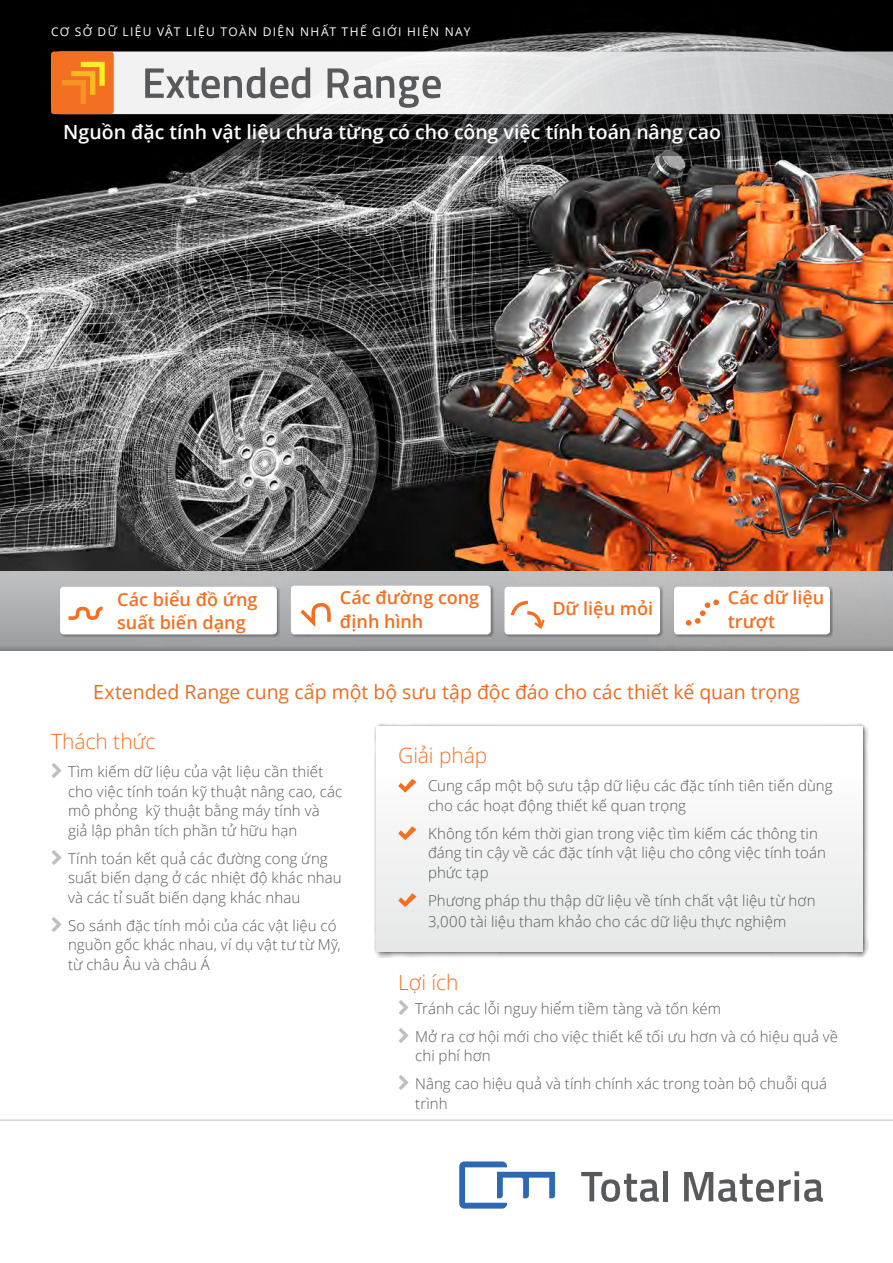
<style>
.page{position:relative;width:893px;height:1263px;background:#fff}
.page>*{position:absolute;margin:0;border:0;box-sizing:border-box;transform-origin:0 0}
.t1{font:300 21px "Open Sans";letter-spacing:-.005em;color:#f36f22}
.t2{font:19.5px "Open Sans";letter-spacing:-.005em;color:#ea6c21}
.t3{font:600 19.5px "Open Sans";letter-spacing:-.005em;color:#fff}
.t4{font:600 18.15px/23.2px "Open Sans";color:#f36f22}
.t5{font:300 15px/19.5px "Open Sans";letter-spacing:.005em;color:#58595b}
.t6{font:12px "Open Sans";letter-spacing:.115em;color:#fff}
</style>
<div class="page">
<img style="left:0;top:0;width:893px;height:572px">
<div style="left:374px;top:723px;width:494px;height:234px;background:#000;opacity:.75"></div>
<div style="left:377px;top:726px;width:485px;height:226px;background:linear-gradient(to right,#f4f4f5,#f4f4f5)"></div>
<svg style="left:0;top:572px;width:893px;height:59px;background:#b8b8ba"></svg>
<div style="left:0;top:631px;width:893px;height:20px;background:linear-gradient(to bottom,#acadae,#8f9193)"></div>
<div style="left:51px;top:52px;width:384px;height:62px;background:#f2f2f2"></div>
<div style="left:51px;top:52px;width:63px;height:62px;background:#f36f22;border-radius:3px"></div>
<svg style="left:62px;top:62px;width:43px;height:42px"></svg>
<svg style="left:145px;top:67px;width:165px;height:31px"></svg>
<svg style="left:328px;top:68px;width:107px;height:40px"></svg>
<svg style="left:52px;top:114px;width:841px;height:41px;background:#191919"></svg>
<svg style="left:581px;top:1172px;width:78px;height:30px"></svg>
<div style="left:663px;top:1171px;width:5px;height:30px;background:#58595b"></div>
<svg style="left:684px;top:1171px;width:139px;height:31px"></svg>
<svg style="left:459px;top:1161px;width:96px;height:47px"></svg>
<hr style="left:0;top:1119px;width:893px;height:2px;background:#d3d5d6">
<svg style="left:398px;top:779px;width:18px;height:13px"></svg>
<svg style="left:398px;top:826px;width:18px;height:14px"></svg>
<svg style="left:398px;top:893px;width:18px;height:14px"></svg>
<div style="left:59px;top:586px;width:221px;height:52px;background:#000;opacity:.31"></div>
<div style="left:60px;top:587px;width:217px;height:47px;background:#fff;border-radius:4px"></div>
<svg style="left:69px;top:606px;width:34px;height:14px"></svg>
<div style="left:290px;top:585px;width:204px;height:53px;background:#000;opacity:.31"></div>
<div style="left:291px;top:586px;width:200px;height:48px;background:#fff;border-radius:4px"></div>
<svg style="left:300px;top:603px;width:31px;height:24px"></svg>
<div style="left:504px;top:586px;width:160px;height:52px;background:#000;opacity:.31"></div>
<div style="left:504px;top:587px;width:156px;height:47px;background:#fff;border-radius:4px"></div>
<svg style="left:511px;top:601px;width:34px;height:28px"></svg>
<div style="left:673px;top:586px;width:160px;height:52px;background:#000;opacity:.31"></div>
<div style="left:674px;top:587px;width:156px;height:47px;background:#fff;border-radius:4px"></div>
<svg style="left:686px;top:599px;width:33px;height:27px"></svg>
<div style="left:435px;top:51px;width:458px;height:63px;background:linear-gradient(to right,#f5f5f5,#b9bbbd)"></div>
<p class="t6" style="left:51px;top:23px;width:421px">CƠ SỞ DỮ LIỆU VẬT LIỆU TOÀN DIỆN NHẤT THẾ GIỚI HIỆN NAY</p>
<h2 class="t3" style="left:63px;top:119px;width:659px">Nguồn đặc tính vật liệu chưa từng có cho công việc tính toán nâng cao</h2>
<p class="t4" style="left:117px;top:587px;width:142px">Các biểu đồ ứng suất biến dạng</p>
<p class="t4" style="left:340px;top:586px;width:141px">Các đường cong định hình</p>
<p class="t4" style="left:552px;top:596px;width:102px">Dữ liệu mỏi</p>
<p class="t4" style="left:728px;top:586px;width:98px">Các dữ liệu trượt</p>
<h2 class="t2" style="left:93px;top:678px;width:708px">Extended Range cung cấp một bộ sưu tập độc đáo cho các thiết kế quan trọng</h2>
<h1 class="t1" style="left:51px;top:727px;width:106px">Thách thức</h1>
<p class="t5" style="left:68px;top:762px;width:276px">Tìm kiếm dữ liệu của vật liệu cần thiết cho việc tính toán kỹ thuật nâng cao, các mô phỏng kỹ thuật bằng máy tính và giả lập phân tích phần tử hữu hạn</p>
<p class="t5" style="left:68px;top:848px;width:275px">Tính toán kết quả các đường cong ứng suất biến dạng ở các nhiệt độ khác nhau và các tỉ suất biến dạng khác nhau</p>
<p class="t5" style="left:68px;top:915px;width:274px">So sánh đặc tính mỏi của các vật liệu có nguồn gốc khác nhau, ví dụ vật tư từ Mỹ, từ châu Âu và châu Á</p>
<h1 class="t1" style="left:398px;top:741px;width:91px">Giải pháp</h1>
<p class="t5" style="left:428px;top:775px;width:406px">Cung cấp một bộ sưu tập dữ liệu các đặc tính tiên tiến dùng cho các hoạt động thiết kế quan trọng</p>
<p class="t5" style="left:428px;top:823px;width:399px">Không tốn kém thời gian trong việc tìm kiếm các thông tin đáng tin cậy về các đặc tính vật liệu cho công việc tính toán phức tạp</p>
<p class="t5" style="left:428px;top:889px;width:389px;line-height:21px">Phương pháp thu thập dữ liệu về tính chất vật liệu từ hơn<br>3,000 tài liệu tham khảo cho các dữ liệu thực nghiệm</p>
<h1 class="t1" style="left:398px;top:968px;width:62px">Lợi ích</h1>
<p class="t5" style="left:415px;top:994px;width:424px;line-height:28px">Tránh các lỗi nguy hiểm tiềm tàng và tốn kém<br>Mở ra cơ hội mới cho việc thiết kế tối ưu hơn và có hiệu quả về</p>
<p class="t5" style="left:415px;top:1041px;width:413px;line-height:28px">chi phí hơn<br>Nâng cao hiệu quả và tính chính xác trong toàn bộ chuỗi quá</p>
<p class="t5" style="left:415px;top:1093px;width:34px">trình</p>
</div>
